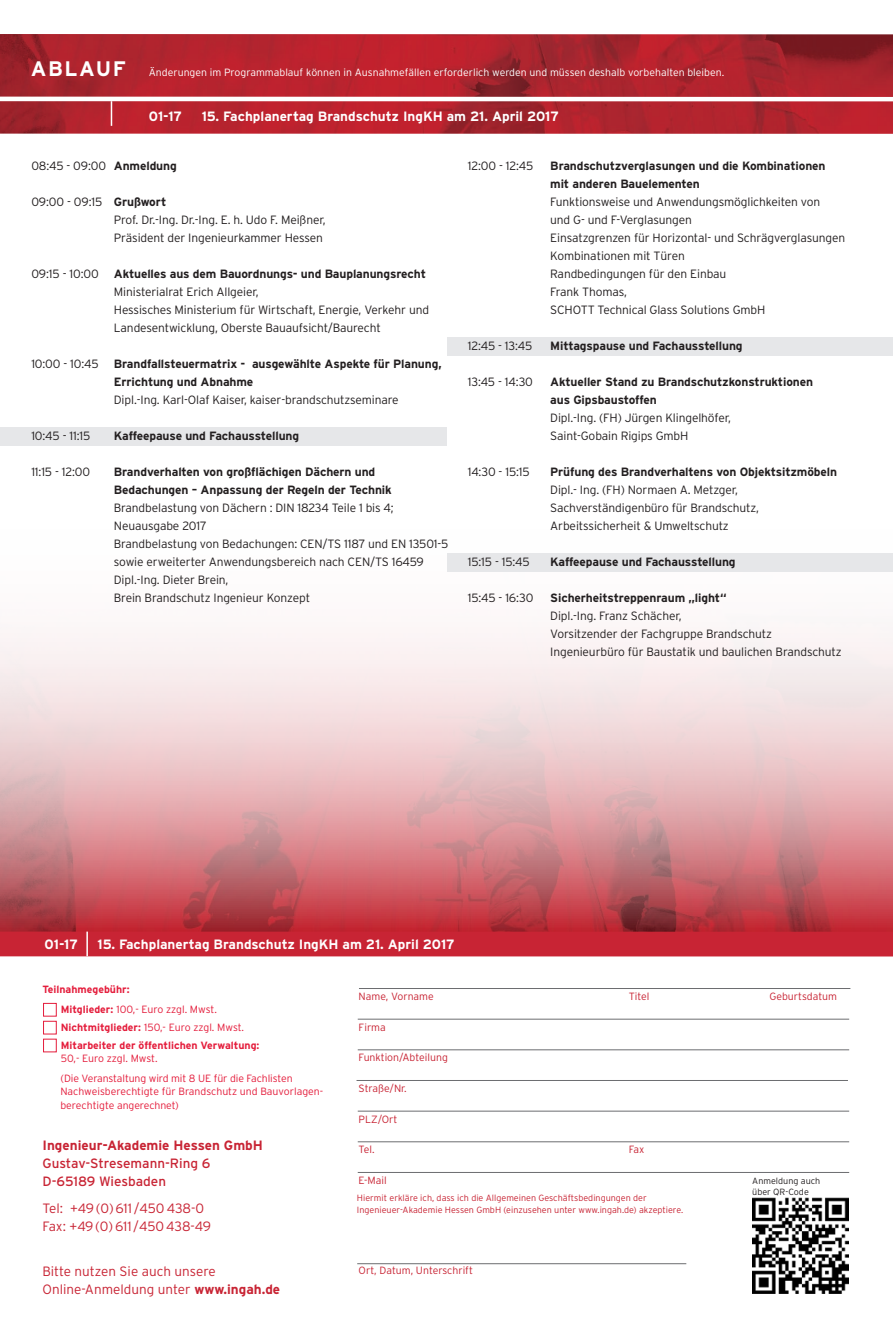
<style>
.page{position:relative;width:893px;height:1331px;background:#fff}
.page>*{position:absolute;margin:0;border:0;box-sizing:border-box;transform-origin:0 0}
.t1{font:700 21px "Interstate";letter-spacing:.075em;color:#fff}
.t2{font:700 13.5px "Interstate";color:#fff}
.t3{font:300 13.5px "Interstate";color:#c82434}
.t4{font:13.5px "Interstate";color:#c82434}
.t5{font:700 13.5px "Interstate";color:#c82434}
.t6{font:300 12px "Interstate";letter-spacing:-.01em;color:#231f20}
.t7{font:700 12px "Interstate";letter-spacing:-.01em;color:#231f20}
.t8{font:300 10.5px "Interstate";letter-spacing:-.01em;color:#e41c3b}
.t9{font:300 10.5px "Interstate";color:#c82434}
.t10{font:300 10.5px "Interstate";color:#fff}
.t11{font:700 10.5px "Interstate";color:#e41c3b}
.t12{font:300 9px "Interstate";color:#c82434}
.t13{font:300 9px "Interstate";color:#231f20}
.s1{font-weight:700}
</style>
<div class="page">
<img style="left:0;top:101px;width:893px;height:33px">
<img style="left:0;top:553px;width:893px;height:379px">
<div style="left:0;top:427px;width:446px;height:18px;background:#e6e7e9"></div>
<div style="left:448px;top:337px;width:445px;height:18px;background:#e6e7e9"></div>
<div style="left:448px;top:553px;width:445px;height:18px;background:#e6e7e9"></div>
<img style="left:0;top:34px;width:893px;height:63px">
<svg style="left:111px;top:101px;width:1px;height:25px"></svg>
<div style="left:0;top:932px;width:893px;height:24px;background:#c82434"></div>
<hr style="left:359px;top:988px;width:491px;height:1px;background:#6c6d70">
<hr style="left:358px;top:1019px;width:491px;height:1px;background:#6c6d70">
<hr style="left:358px;top:1049px;width:491px;height:1px;background:#6c6d70">
<hr style="left:356px;top:1080px;width:492px;height:1px;background:#6c6d70">
<hr style="left:358px;top:1111px;width:491px;height:1px;background:#6c6d70">
<hr style="left:358px;top:1141px;width:491px;height:1px;background:#6c6d70">
<hr style="left:358px;top:1172px;width:491px;height:1px;background:#6c6d70">
<hr style="left:357px;top:1263px;width:329px;height:1px;background:#6c6d70">
<hr style="left:86px;top:932px;width:2px;height:24px;background:#fff">
<img style="left:753px;top:1197px;width:96px;height:96px">
<div style="left:43px;top:1003px;width:14px;height:13px;border:1px solid #e41c3b"></div>
<div style="left:43px;top:1021px;width:14px;height:13px;border:1px solid #e41c3b"></div>
<div style="left:43px;top:1039px;width:14px;height:13px;border:1px solid #e41c3b"></div>
<p class="t1" style="left:31px;top:57px;width:97px">ABLAUF</p>
<p class="t10" style="left:149px;top:66px;width:577px">Änderungen im Programmablauf können in Ausnahmefällen erforderlich werden und müssen deshalb vorbehalten bleiben.</p>
<p class="t2" style="left:149px;top:109px;width:35px">01-17</p>
<p class="t2" style="left:202px;top:109px;width:359px">15. Fachplanertag Brandschutz IngKH am 21. April 2017</p>
<p class="t6" style="left:31px;top:159px;width:147px">08:45 - 09:00 <span class="s1">Anmeldung</span></p>
<p class="t6" style="left:31px;top:195px;width:137px">09:00 - 09:15 <span class="s1">Grußwort</span></p>
<p class="t6" style="left:114px;top:213px;width:213px">Prof. Dr.-Ing. Dr.-Ing. E. h. Udo F. Meißner,</p>
<p class="t6" style="left:114px;top:231px;width:211px">Präsident der Ingenieurkammer Hessen</p>
<p class="t6" style="left:31px;top:267px;width:69px">09:15 - 10:00</p>
<p class="t7" style="left:114px;top:267px;width:314px">Aktuelles aus dem Bauordnungs- und Bauplanungsrecht</p>
<p class="t6" style="left:114px;top:285px;width:146px">Ministerialrat Erich Allgeier,</p>
<p class="t6" style="left:114px;top:303px;width:317px">Hessisches Ministerium für Wirtschaft, Energie, Verkehr und</p>
<p class="t6" style="left:114px;top:321px;width:268px">Landesentwicklung, Oberste Bauaufsicht/Baurecht</p>
<p class="t6" style="left:31px;top:357px;width:69px">10:00 - 10:45</p>
<p class="t7" style="left:114px;top:357px;width:329px">Brandfallsteuermatrix - ausgewählte Aspekte für Planung,</p>
<p class="t7" style="left:114px;top:375px;width:141px">Errichtung und Abnahme</p>
<p class="t6" style="left:114px;top:393px;width:286px">Dipl.-Ing. Karl-Olaf Kaiser, kaiser-brandschutzseminare</p>
<p class="t6" style="left:31px;top:429px;width:60px">10:45 - 11:15</p>
<p class="t7" style="left:114px;top:429px;width:187px">Kaffeepause und Fachausstellung</p>
<p class="t6" style="left:31px;top:465px;width:60px">11:15 - 12:00</p>
<p class="t7" style="left:114px;top:465px;width:263px">Brandverhalten von großflächigen Dächern und</p>
<p class="t7" style="left:114px;top:483px;width:279px">Bedachungen – Anpassung der Regeln der Technik</p>
<p class="t6" style="left:114px;top:501px;width:281px">Brandbelastung von Dächern : DIN 18234 Teile 1 bis 4;</p>
<p class="t6" style="left:114px;top:519px;width:94px">Neuausgabe 2017</p>
<p class="t6" style="left:114px;top:537px;width:336px">Brandbelastung von Bedachungen: CEN/TS 1187 und EN 13501-5</p>
<p class="t6" style="left:114px;top:555px;width:312px">sowie erweiterter Anwendungsbereich nach CEN/TS 16459</p>
<p class="t6" style="left:114px;top:573px;width:116px">Dipl.-Ing. Dieter Brein,</p>
<p class="t6" style="left:114px;top:591px;width:198px">Brein Brandschutz Ingenieur Konzept</p>
<p class="t6" style="left:468px;top:159px;width:67px">12:00 - 12:45</p>
<p class="t7" style="left:550px;top:159px;width:277px">Brandschutzverglasungen und die Kombinationen</p>
<p class="t7" style="left:550px;top:177px;width:151px">mit anderen Bauelementen</p>
<p class="t6" style="left:550px;top:195px;width:271px">Funktionsweise und Anwendungsmöglichkeiten von</p>
<p class="t6" style="left:550px;top:213px;width:143px">und G- und F-Verglasungen</p>
<p class="t6" style="left:550px;top:231px;width:297px">Einsatzgrenzen für Horizontal- und Schrägverglasungen</p>
<p class="t6" style="left:550px;top:249px;width:136px">Kombinationen mit Türen</p>
<p class="t6" style="left:550px;top:267px;width:178px">Randbedingungen für den Einbau</p>
<p class="t6" style="left:550px;top:285px;width:78px">Frank Thomas,</p>
<p class="t6" style="left:550px;top:303px;width:217px">SCHOTT Technical Glass Solutions GmbH</p>
<p class="t6" style="left:468px;top:339px;width:66px">12:45 - 13:45</p>
<p class="t7" style="left:550px;top:339px;width:194px">Mittagspause und Fachausstellung</p>
<p class="t6" style="left:468px;top:375px;width:67px">13:45 - 14:30</p>
<p class="t7" style="left:550px;top:375px;width:264px">Aktueller Stand zu Brandschutzkonstruktionen</p>
<p class="t7" style="left:550px;top:393px;width:108px">aus Gipsbaustoffen</p>
<p class="t6" style="left:550px;top:411px;width:182px">Dipl.-Ing. (FH) Jürgen Klingelhöfer,</p>
<p class="t6" style="left:550px;top:429px;width:140px">Saint-Gobain Rigips GmbH</p>
<p class="t6" style="left:468px;top:465px;width:64px">14:30 - 15:15</p>
<p class="t7" style="left:550px;top:465px;width:288px">Prüfung des Brandverhaltens von Objektsitzmöbeln</p>
<p class="t6" style="left:550px;top:483px;width:189px">Dipl.- Ing. (FH) Normaen A. Metzger,</p>
<p class="t6" style="left:550px;top:501px;width:210px">Sachverständigenbüro für Brandschutz,</p>
<p class="t6" style="left:550px;top:519px;width:180px">Arbeitssicherheit &amp; Umweltschutz</p>
<p class="t6" style="left:468px;top:555px;width:64px">15:15 - 15:45</p>
<p class="t7" style="left:550px;top:555px;width:187px">Kaffeepause und Fachausstellung</p>
<p class="t6" style="left:468px;top:591px;width:67px">15:45 - 16:30</p>
<p class="t7" style="left:550px;top:591px;width:178px">Sicherheitstreppenraum „light“</p>
<p class="t6" style="left:550px;top:609px;width:133px">Dipl.-Ing. Franz Schächer,</p>
<p class="t6" style="left:550px;top:627px;width:223px">Vorsitzender der Fachgruppe Brandschutz</p>
<p class="t6" style="left:550px;top:645px;width:293px">Ingenieurbüro für Baustatik und baulichen Brandschutz</p>
<p class="t2" style="left:45px;top:937px;width:35px">01-17</p>
<p class="t2" style="left:97px;top:937px;width:359px">15. Fachplanertag Brandschutz IngKH am 21. April 2017</p>
<p class="t11" style="left:43px;top:984px;width:89px">Teilnahmegebühr:</p>
<p class="t8" style="left:61px;top:1003px;width:158px"><span class="s1">Mitglieder:</span> 100,- Euro zzgl. Mwst.</p>
<p class="t8" style="left:61px;top:1021px;width:185px"><span class="s1">Nichtmitglieder:</span> 150,- Euro zzgl. Mwst.</p>
<p class="t11" style="left:61px;top:1039px;width:200px">Mitarbeiter der öffentlichen Verwaltung:</p>
<p class="t8" style="left:61px;top:1053px;width:98px">50,- Euro zzgl. Mwst.</p>
<p class="t8" style="left:60px;top:1072px;width:234px">(Die Veranstaltung wird mit 8 UE für die Fachlisten</p>
<p class="t8" style="left:60px;top:1086px;width:264px">Nachweisberechtigte für Brandschutz und Bauvorlagen-</p>
<p class="t8" style="left:60px;top:1099px;width:120px">berechtigte angerechnet)</p>
<p class="t5" style="left:43px;top:1138px;width:222px">Ingenieur-Akademie Hessen GmbH</p>
<p class="t4" style="left:43px;top:1156px;width:169px">Gustav-Stresemann-Ring 6</p>
<p class="t4" style="left:43px;top:1174px;width:125px">D-65189 Wiesbaden</p>
<p class="t3" style="left:43px;top:1201px;width:163px">Tel: +49(0)611/450 438-0</p>
<p class="t3" style="left:43px;top:1219px;width:170px">Fax: +49(0)611/450 438-49</p>
<p class="t3" style="left:43px;top:1264px;width:175px">Bitte nutzen Sie auch unsere</p>
<p class="t3" style="left:43px;top:1282px;width:239px">Online-Anmeldung unter <span class="s1">www.ingah.de</span></p>
<p class="t9" style="left:359px;top:990px;width:77px">Name, Vorname</p>
<p class="t9" style="left:629px;top:990px;width:22px">Titel</p>
<p class="t9" style="left:769px;top:990px;width:69px">Geburtsdatum</p>
<p class="t9" style="left:359px;top:1021px;width:29px">Firma</p>
<p class="t9" style="left:359px;top:1052px;width:91px">Funktion/Abteilung</p>
<p class="t9" style="left:359px;top:1082px;width:50px">Straße/Nr.</p>
<p class="t9" style="left:359px;top:1113px;width:40px">PLZ/Ort</p>
<p class="t9" style="left:359px;top:1143px;width:17px">Tel.</p>
<p class="t9" style="left:629px;top:1143px;width:17px">Fax</p>
<p class="t9" style="left:359px;top:1174px;width:30px">E-Mail</p>
<p class="t12" style="left:357px;top:1192px;width:291px">Hiermit erkläre ich, dass ich die Allgemeinen Geschäftsbedingungen der</p>
<p class="t12" style="left:357px;top:1204px;width:328px">Ingenieuer-Akademie Hessen GmbH (einzusehen unter www.ingah.de) akzeptiere.</p>
<p class="t13" style="left:752px;top:1176px;width:70px">Anmeldung auch</p>
<p class="t13" style="left:752px;top:1187px;width:58px">über QR-Code</p>
<p class="t9" style="left:359px;top:1265px;width:116px">Ort, Datum, Unterschrift</p>
</div>
